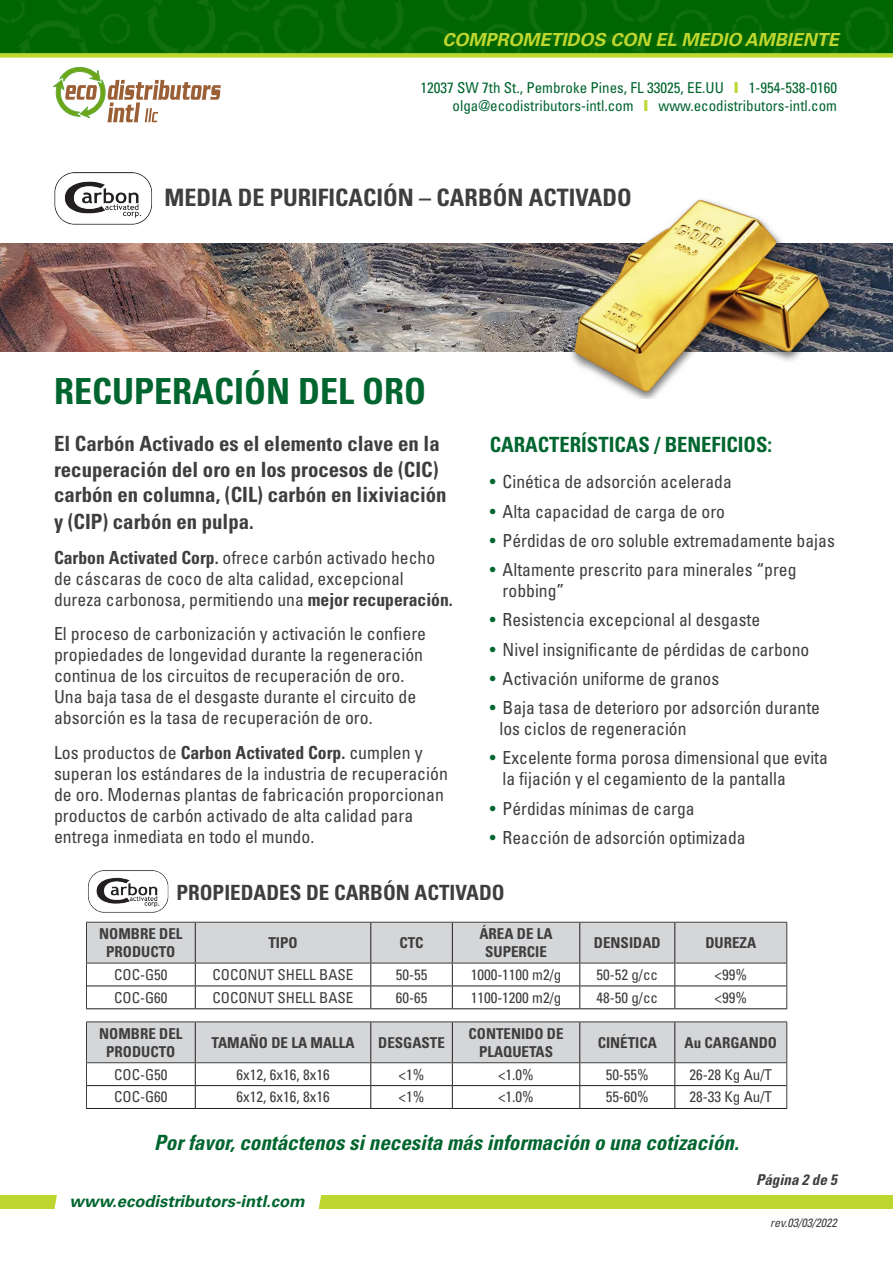
<style>
.page{position:relative;width:893px;height:1263px;background:#fff}
.page>*{position:absolute;margin:0;border:0;box-sizing:border-box;transform-origin:0 0}
.t1{font:700 condensed 36px "Univers LT Std";color:#00652e}
.t2{font:700 condensed 24px "Univers LT Std";color:#3e3e3f}
.t3{font:700 condensed 21px/26px "Univers LT Std";color:#3e3e3f}
.t4{font:italic 700 condensed 21px "Univers LT Std";color:#00652e}
.t5{font:700 condensed 21px "Univers LT Std";color:#00652e}
.t6{font:condensed 18px/21px "Univers LT Std";color:#3e3e3f}
.t7{font:italic 700 18px "Univers LT Std";color:#bed630}
.t8{font:italic 700 16.5px "Univers LT Std";color:#00652e}
.t9{font:condensed 15px "Univers LT Std";color:#3e3e3f}
.t10{font:700 condensed 15px/18px "Univers LT Std";color:#3e3e3f;text-align:center}
.t11{font:condensed 15px/18px "Univers LT Std";color:#00652e;text-align:right}
.t12{font:italic 700 condensed 15px "Univers LT Std";color:#3e3e3f}
.t13{font:italic condensed 12px "Univers LT Std";color:#3e3e3f}
.s1{font-weight:900;font-stretch:normal;color:#bed630}
.s2{font-weight:700}
.s3{color:#00652e}
</style>
<div class="page">
<div style="left:0;top:1195px;width:893px;height:13px;background:#bed630"></div>
<div style="left:53px;top:1195px;width:270px;height:14px;background:#fff"></div>
<img style="left:0;top:0;width:893px;height:53px">
<div style="left:0;top:53px;width:893px;height:5px;background:#bed630"></div>
<svg style="left:53px;top:67px;width:168px;height:55px"></svg>
<img style="left:54px;top:173px;width:98px;height:51px">
<img style="left:0;top:243px;width:893px;height:108px">
<img style="left:564px;top:199px;width:275px;height:200px">
<svg style="left:86px;top:923px;width:701px;height:85px"></svg>
<hr style="left:86px;top:1008px;width:109px;height:1px;background:#231f20">
<hr style="left:195px;top:1008px;width:176px;height:1px;background:#231f20">
<hr style="left:371px;top:1008px;width:81px;height:1px;background:#231f20">
<hr style="left:452px;top:1008px;width:128px;height:1px;background:#231f20">
<hr style="left:580px;top:1008px;width:95px;height:1px;background:#231f20">
<hr style="left:675px;top:1008px;width:112px;height:1px;background:#231f20">
<hr style="left:86px;top:922px;width:109px;height:1px;background:#3e3e3f">
<hr style="left:86px;top:922px;width:1px;height:41px;background:#3e3e3f">
<hr style="left:195px;top:922px;width:176px;height:1px;background:#3e3e3f">
<hr style="left:371px;top:922px;width:81px;height:1px;background:#3e3e3f">
<hr style="left:452px;top:922px;width:128px;height:1px;background:#3e3e3f">
<hr style="left:580px;top:922px;width:95px;height:1px;background:#3e3e3f">
<hr style="left:675px;top:922px;width:112px;height:1px;background:#3e3e3f">
<hr style="left:786px;top:922px;width:1px;height:41px;background:#3e3e3f">
<hr style="left:86px;top:963px;width:109px;height:1px;background:#3e3e3f">
<hr style="left:195px;top:963px;width:176px;height:1px;background:#3e3e3f">
<hr style="left:371px;top:963px;width:81px;height:1px;background:#3e3e3f">
<hr style="left:452px;top:963px;width:128px;height:1px;background:#3e3e3f">
<hr style="left:580px;top:963px;width:95px;height:1px;background:#3e3e3f">
<hr style="left:675px;top:963px;width:112px;height:1px;background:#3e3e3f">
<hr style="left:86px;top:1021px;width:109px;height:1px;background:#3e3e3f">
<hr style="left:195px;top:1021px;width:176px;height:1px;background:#3e3e3f">
<hr style="left:371px;top:1021px;width:81px;height:1px;background:#3e3e3f">
<hr style="left:452px;top:1021px;width:128px;height:1px;background:#3e3e3f">
<hr style="left:580px;top:1021px;width:95px;height:1px;background:#3e3e3f">
<hr style="left:675px;top:1021px;width:112px;height:1px;background:#3e3e3f">
<svg style="left:86px;top:1022px;width:701px;height:86px"></svg>
<hr style="left:86px;top:1108px;width:109px;height:1px;background:#231f20">
<hr style="left:195px;top:1108px;width:176px;height:1px;background:#231f20">
<hr style="left:371px;top:1108px;width:81px;height:1px;background:#231f20">
<hr style="left:452px;top:1108px;width:128px;height:1px;background:#231f20">
<hr style="left:580px;top:1108px;width:95px;height:1px;background:#231f20">
<hr style="left:675px;top:1108px;width:112px;height:1px;background:#231f20">
<img style="left:88px;top:870px;width:81px;height:42px">
<p class="t7" style="left:443px;top:29px;width:398px">COMPROMETIDOS CON EL MEDIO AMBIENTE</p>
<p class="t11" style="left:421px;top:78px;width:418px">12037 SW 7th St., Pembroke Pines, FL 33025, EE.UU <span class="s1">I</span> 1-954-538-0160 olga@ecodistributors-intl.com <span class="s1">I</span> www.ecodistributors-intl.com</p>
<p class="t2" style="left:165px;top:183px;width:469px">MEDIA DE PURIFICACIÓN – CARBÓN ACTIVADO</p>
<p class="t1" style="left:54px;top:369px;width:374px">RECUPERACIÓN DEL ORO</p>
<p class="t3" style="left:54px;top:431px;width:394px">El Carbón Activado es el elemento clave en la recuperación del oro en los procesos de (CIC) carbón en columna, (CIL) carbón en lixiviación y (CIP) carbón en pulpa.</p>
<p class="t6" style="left:54px;top:547px;width:400px"><span class="s2">Carbon Activated Corp.</span> ofrece carbón activado hecho de cáscaras de coco de alta calidad, excepcional dureza carbonosa, permitiendo una <span class="s2">mejor recuperación.</span></p>
<p class="t6" style="left:54px;top:623px;width:374px">El proceso de carbonización y activación le confiere propiedades de longevidad durante la regeneración continua de los circuitos de recuperación de oro.<br>Una baja tasa de el desgaste durante el circuito de absorción es la tasa de recuperación de oro.</p>
<p class="t6" style="left:54px;top:742px;width:395px">Los productos de <span class="s2">Carbon Activated Corp.</span> cumplen y superan los estándares de la industria de recuperación de oro. Modernas plantas de fabricación proporcionan productos de carbón activado de alta calidad para entrega inmediata en todo el mundo.</p>
<p class="t5" style="left:490px;top:432px;width:284px">CARACTERÍSTICAS / BENEFICIOS:</p>
<p class="t6" style="left:490px;top:471px;width:244px"><span class="s3">•</span> Cinética de adsorción acelerada</p>
<p class="t6" style="left:490px;top:500px;width:237px"><span class="s3">•</span> Alta capacidad de carga de oro</p>
<p class="t6" style="left:490px;top:530px;width:347px"><span class="s3">•</span> Pérdidas de oro soluble extremadamente bajas</p>
<p class="t6" style="left:503px;top:559px;width:295px;text-indent:-13px"><span class="s3">•</span> Altamente prescrito para minerales “preg robbing”</p>
<p class="t6" style="left:490px;top:609px;width:272px"><span class="s3">•</span> Resistencia excepcional al desgaste</p>
<p class="t6" style="left:490px;top:638px;width:321px"><span class="s3">•</span> Nivel insignificante de pérdidas de carbono</p>
<p class="t6" style="left:490px;top:668px;width:231px"><span class="s3">•</span> Activación uniforme de granos</p>
<p class="t6" style="left:499px;top:697px;width:322px;text-indent:-10px"><span class="s3">•</span> Baja tasa de deterioro por adsorción durante los ciclos de regeneración</p>
<p class="t6" style="left:503px;top:747px;width:327px;text-indent:-13px"><span class="s3">•</span> Excelente forma porosa dimensional que evita la fijación y el cegamiento de la pantalla</p>
<p class="t6" style="left:490px;top:797px;width:206px"><span class="s3">•</span> Pérdidas mínimas de carga</p>
<p class="t6" style="left:490px;top:827px;width:257px"><span class="s3">•</span> Reacción de adsorción optimizada</p>
<p class="t3" style="left:176px;top:879px;width:330px">PROPIEDADES DE CARBÓN ACTIVADO</p>
<p class="t10" style="left:99px;top:925px;width:85px">NOMBRE DEL<br>PRODUCTO</p>
<p class="t10" style="left:268px;top:934px;width:31px">TIPO</p>
<p class="t10" style="left:399px;top:934px;width:26px">CTC</p>
<p class="t10" style="left:479px;top:925px;width:75px">ÁREA DE LA<br>SUPERCIE</p>
<p class="t10" style="left:594px;top:934px;width:68px">DENSIDAD</p>
<p class="t10" style="left:705px;top:934px;width:52px">DUREZA</p>
<p class="t9" style="left:114px;top:965px;width:55px">COC-G50</p>
<p class="t9" style="left:213px;top:965px;width:142px">COCONUT SHELL BASE</p>
<p class="t9" style="left:396px;top:965px;width:33px">50-55</p>
<p class="t9" style="left:471px;top:965px;width:92px">1000-1100 m2/g</p>
<p class="t9" style="left:596px;top:965px;width:63px">50-52 g/cc</p>
<p class="t9" style="left:715px;top:965px;width:34px">&lt;99%</p>
<p class="t9" style="left:114px;top:988px;width:55px">COC-G60</p>
<p class="t9" style="left:213px;top:988px;width:142px">COCONUT SHELL BASE</p>
<p class="t9" style="left:396px;top:988px;width:33px">60-65</p>
<p class="t9" style="left:471px;top:988px;width:92px">1100-1200 m2/g</p>
<p class="t9" style="left:596px;top:988px;width:63px">48-50 g/cc</p>
<p class="t9" style="left:715px;top:988px;width:34px">&lt;99%</p>
<p class="t10" style="left:99px;top:1024px;width:85px">NOMBRE DEL<br>PRODUCTO</p>
<p class="t10" style="left:211px;top:1033px;width:145px">TAMAÑO DE LA MALLA</p>
<p class="t10" style="left:378px;top:1033px;width:68px">DESGASTE</p>
<p class="t10" style="left:469px;top:1024px;width:97px">CONTENIDO DE<br>PLAQUETAS</p>
<p class="t10" style="left:598px;top:1033px;width:61px">CINÉTICA</p>
<p class="t10" style="left:685px;top:1033px;width:94px">Au CARGANDO</p>
<p class="t9" style="left:114px;top:1065px;width:55px">COC-G50</p>
<p class="t9" style="left:236px;top:1065px;width:95px">6x12, 6x16, 8x16</p>
<p class="t9" style="left:399px;top:1065px;width:27px">&lt;1%</p>
<p class="t9" style="left:498px;top:1065px;width:37px">&lt;1.0%</p>
<p class="t9" style="left:606px;top:1065px;width:45px">50-55%</p>
<p class="t9" style="left:690px;top:1065px;width:84px">26-28 Kg Au/T</p>
<p class="t9" style="left:114px;top:1087px;width:55px">COC-G60</p>
<p class="t9" style="left:236px;top:1087px;width:95px">6x12, 6x16, 8x16</p>
<p class="t9" style="left:399px;top:1087px;width:27px">&lt;1%</p>
<p class="t9" style="left:498px;top:1087px;width:37px">&lt;1.0%</p>
<p class="t9" style="left:606px;top:1087px;width:45px">55-60%</p>
<p class="t9" style="left:690px;top:1087px;width:84px">28-33 Kg Au/T</p>
<p class="t4" style="left:154px;top:1129px;width:586px">Por favor, contáctenos si necesita más información o una cotización.</p>
<p class="t8" style="left:70px;top:1192px;width:237px">www.ecodistributors-intl.com</p>
<p class="t12" style="left:756px;top:1170px;width:82px">Página 2 de 5</p>
<p class="t13" style="left:770px;top:1215px;width:68px">rev.03/03/2022</p>
</div>
